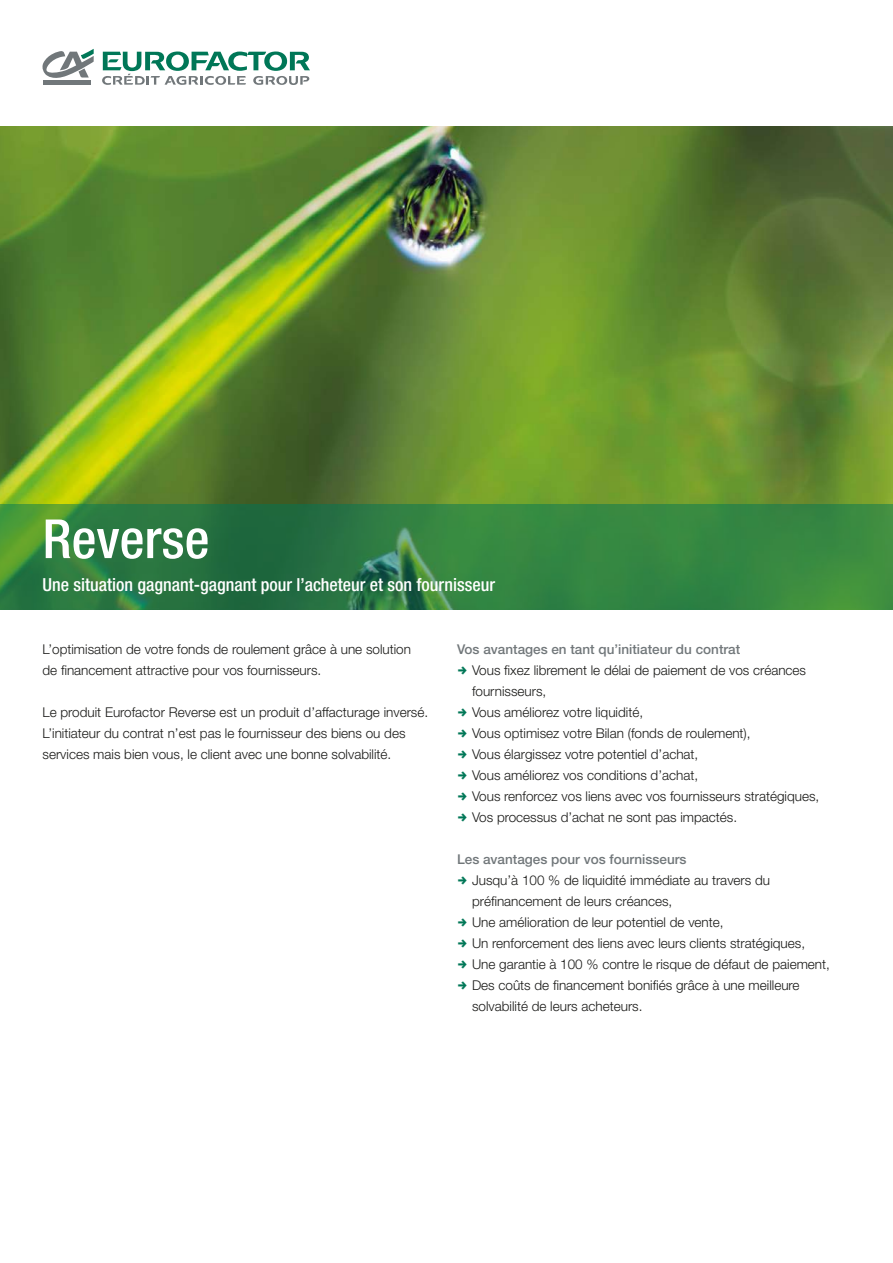
<style>
.page{position:relative;width:893px;height:1263px;background:#fff}
.page>*{position:absolute;margin:0;border:0;box-sizing:border-box;transform-origin:0 0}
.t1{font:500 condensed 54px "Helvetica Neue";color:#fff}
.t2{font:500 condensed 18px "Helvetica Neue";color:#fff}
.t3{font:300 13.5px/21px "Helvetica Neue LT";color:#1a1a18}
.t4{font:500 13.5px "Helvetica Neue LT";color:#71777a}
</style>
<div class="page">
<img style="left:0;top:126px;width:893px;height:378px">
<svg style="left:0;top:504px;width:893px;height:105px;background:#318041"></svg>
<div style="left:43px;top:80px;width:47px;height:5px;background:#71777a"></div>
<svg style="left:42px;top:49px;width:52px;height:32px"></svg>
<svg style="left:102px;top:52px;width:208px;height:33px"></svg>
<h1 class="t1" style="left:43px;top:507px;width:169px">Reverse</h1>
<h2 class="t2" style="left:43px;top:574px;width:454px">Une situation gagnant-gagnant pour l’acheteur et son fournisseur</h2>
<p class="t3" style="left:43px;top:638px;width:370px">L’optimisation de votre fonds de roulement grâce à une solution de financement attractive pour vos fournisseurs.</p>
<p class="t3" style="left:43px;top:701px;width:387px">Le produit Eurofactor Reverse est un produit d’affacturage inversé.<br>L’initiateur du contrat n’est pas le fournisseur des biens ou des services mais bien vous, le client avec une bonne solvabilité.</p>
<p class="t4" style="left:457px;top:641px;width:285px">Vos avantages en tant qu’initiateur du contrat</p>
<p class="t3" style="left:472px;top:659px;width:349px">Vous fixez librement le délai de paiement de vos créances fournisseurs,<br>Vous améliorez votre liquidité,<br>Vous optimisez votre Bilan (fonds de roulement),<br>Vous élargissez votre potentiel d’achat,<br>Vous améliorez vos conditions d’achat,<br>Vous renforcez vos liens avec vos fournisseurs stratégiques, Vos processus d’achat ne sont pas impactés.</p>
<p class="t4" style="left:457px;top:851px;width:231px">Les avantages pour vos fournisseurs</p>
<p class="t3" style="left:472px;top:870px;width:359px">Jusqu’à 100 % de liquidité immédiate au travers du préfinancement de leurs créances,<br>Une amélioration de leur potentiel de vente,<br>Un renforcement des liens avec leurs clients stratégiques, Une garantie à 100 % contre le risque de défaut de paiement, Des coûts de financement bonifiés grâce à une meilleure solvabilité de leurs acheteurs.</p>
</div>
